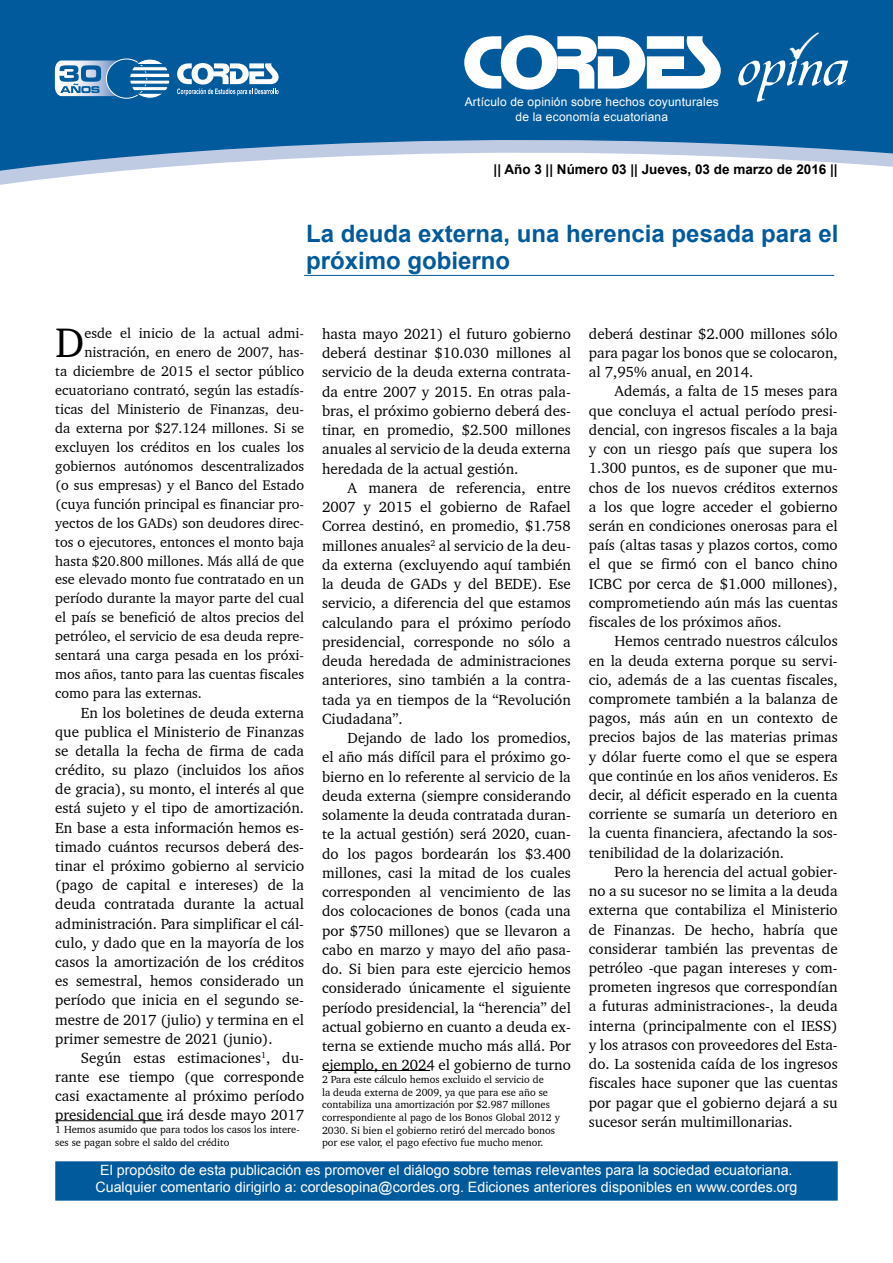
<style>
.page{position:relative;width:893px;height:1263px;background:#fff}
.page>*{position:absolute;margin:0;border:0;box-sizing:border-box;transform-origin:0 0}
.t1{font:54px "Bible Scr T";color:#fff}
.t2{font:42.15px "Charter BT";color:#000}
.t3{font:700 24px/27px "Arial";color:#005a9c}
.t4{font:15px/19.2px "Charter BT";color:#000;text-align:justify}
.t5{font:14.25px "Charter BT";color:#000}
.t6{font:14.25px/17.1px "Arial";color:#fff;text-align:center}
.t7{font:700 13.5px "Arial";color:#000}
.t8{font:12px/14.4px "Arial";letter-spacing:.015em;color:#fff;text-align:center}
.t9{font:10.5px/12.6px "Charter BT";color:#000}
</style>
<div class="page">
<svg style="left:0;top:171px;width:119px;height:14px"></svg>
<svg style="left:0;top:0;width:893px;height:171px;background:#2370a9"></svg>
<svg style="left:464px;top:35px;width:257px;height:55px"></svg>
<svg style="left:177px;top:63px;width:102px;height:33px"></svg>
<svg style="left:55px;top:58px;width:116px;height:41px"></svg>
<hr style="left:55px;top:1120px;width:108px;height:1px;background:#000">
<hr style="left:322px;top:1070px;width:108px;height:1px;background:#000">
<div style="left:57px;top:1163px;width:779px;height:36px;background:#005a9c"></div>
<div style="left:55px;top:1161px;width:783px;height:39px;border:3px solid #005a9c"></div>
<hr style="left:304px;top:275px;width:530px;height:1px;background:#005a9c">
<svg style="left:789px;top:31px;width:30px;height:29px"></svg>
<p class="t8" style="left:465px;top:95px;width:256px">Artículo de opinión sobre hechos coyunturales de la economía ecuatoriana</p>
<h1 class="t1" style="left:738px;top:38px;width:112px">opina</h1>
<p class="t7" style="left:494px;top:160px;width:346px">|| Año 3 || Número 03 || Jueves, 03 de marzo de 2016 ||</p>
<h3 class="t3" style="left:306px;top:221px;width:534px">La deuda externa, una herencia pesada para el próximo gobierno</h3>
<h2 class="t2" style="left:55px;top:316px;width:31px">D</h2>
<p class="t5" style="left:85px;top:325px;width:221px">esde el inicio de la actual admi-</p>
<p class="t5" style="left:85px;top:343px;width:221px">nistración, en enero de 2007, has-</p>
<p class="t5" style="left:55px;top:362px;width:250px">ta diciembre de 2015 el sector público</p>
<p class="t5" style="left:55px;top:381px;width:250px">ecuatoriano contrató, según las estadís-</p>
<p class="t5" style="left:55px;top:400px;width:250px">ticas del Ministerio de Finanzas, deu-</p>
<p class="t5" style="left:55px;top:419px;width:250px">da externa por $27.124 millones. Si se</p>
<p class="t5" style="left:55px;top:438px;width:250px">excluyen los créditos en los cuales los</p>
<p class="t5" style="left:55px;top:457px;width:250px">gobiernos autónomos descentralizados</p>
<p class="t5" style="left:55px;top:476px;width:250px">(o sus empresas) y el Banco del Estado</p>
<p class="t5" style="left:55px;top:495px;width:250px">(cuya función principal es financiar pro-</p>
<p class="t5" style="left:55px;top:514px;width:250px">yectos de los GADs) son deudores direc-</p>
<p class="t5" style="left:55px;top:533px;width:250px">tos o ejecutores, entonces el monto baja</p>
<p class="t5" style="left:55px;top:552px;width:250px">hasta $20.800 millones. Más allá de que</p>
<p class="t5" style="left:55px;top:571px;width:250px">ese elevado monto fue contratado en un</p>
<p class="t5" style="left:55px;top:590px;width:250px">período durante la mayor parte del cual</p>
<p class="t5" style="left:55px;top:609px;width:250px">el país se benefició de altos precios del</p>
<p class="t5" style="left:55px;top:628px;width:250px">petróleo, el servicio de esa deuda repre-</p>
<p class="t5" style="left:55px;top:646px;width:250px">sentará una carga pesada en los próxi-</p>
<p class="t5" style="left:55px;top:665px;width:250px">mos años, tanto para las cuentas fiscales</p>
<p class="t5" style="left:55px;top:684px;width:148px">como para las externas.</p>
<p class="t4" style="left:55px;top:702px;width:250px;text-indent:26px">En los boletines de deuda externa que publica el Ministerio de Finanzas se detalla la fecha de firma de cada crédito, su plazo (incluidos los años de gracia), su monto, el interés al que está sujeto y el tipo de amortización.<br>En base a esta información hemos es&shy;timado cuántos recursos deberá des&shy;tinar el próximo gobierno al servicio (pago de capital e intereses) de la deuda contratada durante la actual administración. Para simplificar el cál&shy;culo, y dado que en la mayoría de los casos la amortización de los créditos es semestral, hemos considerado un período que inicia en el segundo se&shy;mestre de 2017 (julio) y termina en el primer semestre de 2021 (junio).</p>
<p class="t4" style="left:55px;top:1048px;width:250px;text-indent:26px">Según estas estimaciones<sup>1</sup>, du&shy;rante ese tiempo (que corresponde casi exactamente al próximo período presidencial que irá desde mayo 2017</p>
<p class="t9" style="left:55px;top:1123px;width:246px">1 Hemos asumido que para todos los casos los intere&shy;ses se pagan sobre el saldo del crédito</p>
<p class="t4" style="left:322px;top:324px;width:250px">hasta mayo 2021) el futuro gobierno deberá destinar $10.030 millones al servicio de la deuda externa contrata&shy;da entre 2007 y 2015. En otras pala&shy;bras, el próximo gobierno deberá des&shy;tinar, en promedio, $2.500 millones anuales al servicio de la deuda externa heredada de la actual gestión.</p>
<p class="t4" style="left:322px;top:478px;width:250px;text-indent:26px">A manera de referencia, entre 2007 y 2015 el gobierno de Rafael Correa destinó, en promedio, $1.758 millones anuales<sup>2</sup> al servicio de la deu&shy;da externa (excluyendo aquí también la deuda de GADs y del BEDE). Ese servicio, a diferencia del que estamos calculando para el próximo período presidencial, corresponde no sólo a deuda heredada de administraciones anteriores, sino también a la contra&shy;tada ya en tiempos de la “Revolución Ciudadana”.</p>
<p class="t4" style="left:322px;top:728px;width:250px;text-indent:26px">Dejando de lado los promedios, el año más difícil para el próximo go&shy;bierno en lo referente al servicio de la deuda externa (siempre considerando solamente la deuda contratada duran&shy;te la actual gestión) será 2020, cuan&shy;do los pagos bordearán los $3.400 millones, casi la mitad de los cuales corresponden al vencimiento de las dos colocaciones de bonos (cada una por $750 millones) que se llevaron a cabo en marzo y mayo del año pasa&shy;do. Si bien para este ejercicio hemos considerado únicamente el siguiente período presidencial, la “herencia” del actual gobierno en cuanto a deuda ex&shy;terna se extiende mucho más allá. Por ejemplo, en 2024 el gobierno de turno</p>
<p class="t9" style="left:322px;top:1073px;width:239px">2 Para este cálculo hemos excluido el servicio de<br>la deuda externa de 2009, ya que para ese año se contabiliza una amortización por $2.987 millones correspondiente al pago de los Bonos Global 2012 y 2030. Si bien el gobierno retiró del mercado bonos por ese valor, el pago efectivo fue mucho menor.</p>
<p class="t4" style="left:589px;top:324px;width:250px">deberá destinar $2.000 millones sólo para pagar los bonos que se colocaron, al 7,95% anual, en 2014.</p>
<p class="t4" style="left:589px;top:381px;width:250px;text-indent:26px">Además, a falta de 15 meses para que concluya el actual período presi&shy;dencial, con ingresos fiscales a la baja y con un riesgo país que supera los 1.300 puntos, es de suponer que mu&shy;chos de los nuevos créditos externos a los que logre acceder el gobierno serán en condiciones onerosas para el país (altas tasas y plazos cortos, como el que se firmó con el banco chino ICBC por cerca de $1.000 millones), comprometiendo aún más las cuentas fiscales de los próximos años.</p>
<p class="t4" style="left:589px;top:631px;width:250px;text-indent:26px">Hemos centrado nuestros cálculos en la deuda externa porque su servi&shy;cio, además de a las cuentas fiscales, compromete también a la balanza de pagos, más aún en un contexto de precios bajos de las materias primas y dólar fuerte como el que se espera que continúe en los años venideros. Es decir, al déficit esperado en la cuenta corriente se sumaría un deterioro en la cuenta financiera, afectando la sos&shy;tenibilidad de la dolarización.</p>
<p class="t4" style="left:589px;top:862px;width:250px;text-indent:26px">Pero la herencia del actual gobier&shy;no a su sucesor no se limita a la deuda externa que contabiliza el Ministerio de Finanzas. De hecho, habría que considerar también las preventas de petróleo -que pagan intereses y com&shy;prometen ingresos que correspondían a futuras administraciones-, la deuda interna (principalmente con el IESS) y los atrasos con proveedores del Esta&shy;do. La sostenida caída de los ingresos fiscales hace suponer que las cuentas por pagar que el gobierno dejará a su sucesor serán multimillonarias.</p>
<p class="t6" style="left:95px;top:1161px;width:703px">El propósito de esta publicación es promover el diálogo sobre temas relevantes para la sociedad ecuatoriana.<br>Cualquier comentario dirigirlo a: cordesopina@cordes.org. Ediciones anteriores disponibles en www.cordes.org</p>
</div>
